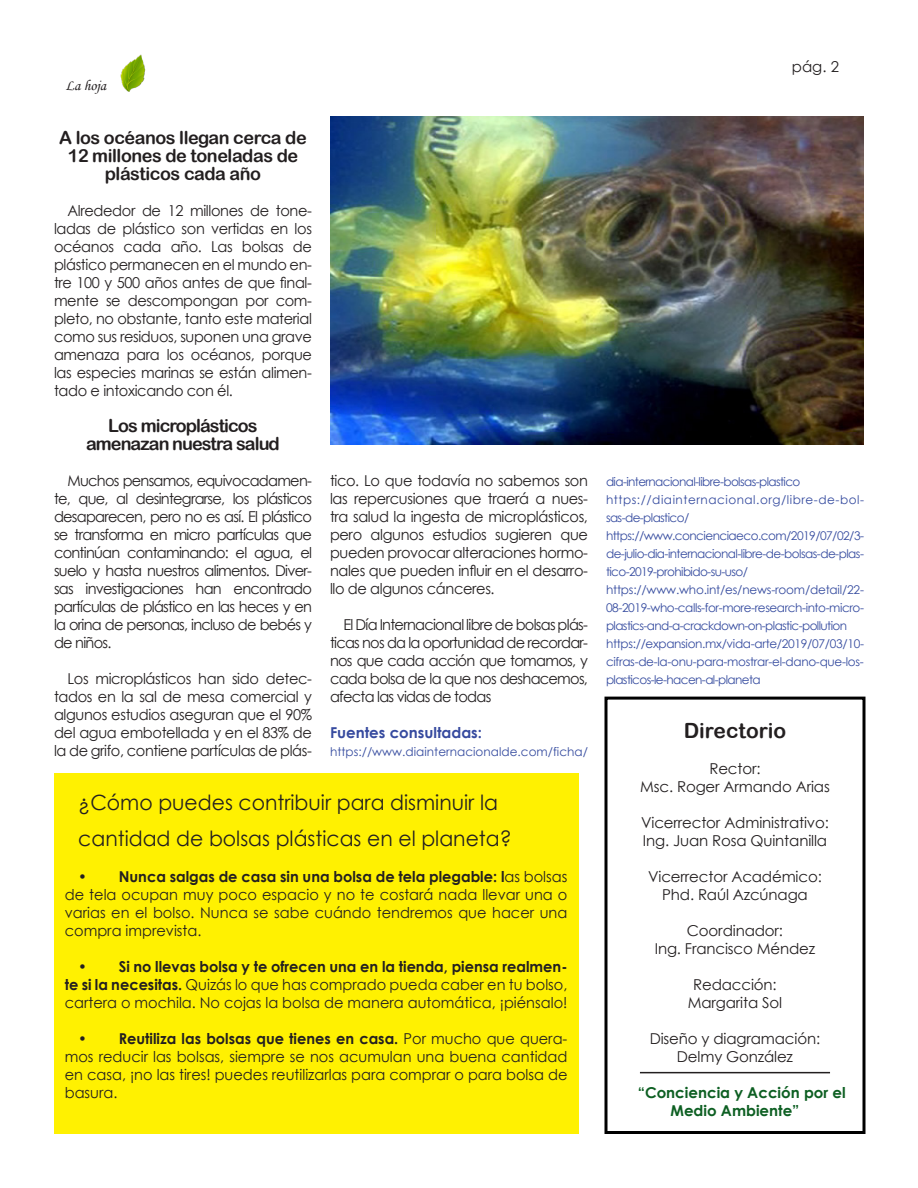
<style>
.page{position:relative;width:918px;height:1188px;background:#fff}
.page>*{position:absolute;margin:0;border:0;box-sizing:border-box;transform-origin:0 0}
.PARRAFO{font:21px "Century Gothic";color:#231f20}
.titular2{font:21px "Arial Rounded MT Bold";color:#231f20}
.t1{font:18px/18px "Arial Rounded MT Bold";letter-spacing:-.025em;color:#231f20;text-align:center}
.t2{font:18px "Arial Rounded MT Bold";letter-spacing:-.05em;color:#231f20}
.PARRAFO-2{font:15px/18px "Century Gothic";letter-spacing:-.01em;color:#231f20;text-align:justify}
.PARRAFO-3{font:700 15px/18px "Century Gothic";color:#0d5f22}
.t3{font:700 15px "Century Gothic";color:#364a9f}
.t4{font:15px "Monotype Corsiva";color:#231f20}
.t5{font:12px/18px "Century Gothic";letter-spacing:-.05em;color:#354b9f;text-align:justify}
.t6{font:12px/18px "Century Gothic";letter-spacing:.045em;color:#354b9f}
.t7{font:12px "Century Gothic";color:#354b9f}
.s1{font-weight:700}
</style>
<div class="page">
<img style="left:120px;top:54px;width:25px;height:38px">
<div style="left:604px;top:697px;width:262px;height:437px;border:3px solid #000"></div>
<img style="left:330px;top:117px;width:534px;height:328px">
<div style="left:54px;top:773px;width:524px;height:361px;background:#fff101"></div>
<hr style="left:640px;top:1072px;width:190px;height:1px;background:#231f20">
<p class="t4" style="left:66px;top:76px;width:42px">La hoja</p>
<p class="t1" style="left:59px;top:128px;width:249px">A los océanos llegan cerca de<br>12 millones de toneladas de plásticos cada año</p>
<p class="PARRAFO-2" style="left:54px;top:201px;width:260px;text-indent:14px">Alrededor de 12 millones de tone&shy;ladas de plástico son vertidas en los océanos cada año. Las bolsas de plástico permanecen en el mundo en&shy;tre 100 y 500 años antes de que final&shy;mente se descompongan por com&shy;pleto, no obstante, tanto este material como sus residuos, suponen una grave amenaza para los océanos, porque las especies marinas se están alimen&shy;tado e intoxicando con él.</p>
<p class="t2" style="left:108px;top:415px;width:151px">Los microplásticos</p>
<p class="t2" style="left:86px;top:433px;width:195px">amenazan nuestra salud</p>
<p class="PARRAFO-2" style="left:54px;top:471px;width:260px;text-indent:14px">Muchos pensamos, equivocadamen&shy;te, que, al desintegrarse, los plásticos desaparecen, pero no es así. El plástico se transforma en micro partículas que continúan contaminando: el agua, el suelo y hasta nuestros alimentos. Diver&shy;sas investigaciones han encontrado partículas de plástico en las heces y en la orina de personas, incluso de bebés y de niños.</p>
<p class="PARRAFO-2" style="left:54px;top:669px;width:260px;text-indent:14px">Los microplásticos han sido detec&shy;tados en la sal de mesa comercial y algunos estudios aseguran que el 90% del agua embotellada y en el 83% de la de grifo, contiene partículas de plás-</p>
<p class="PARRAFO-2" style="left:330px;top:471px;width:260px">tico. Lo que todavía no sabemos son las repercusiones que traerá a nues&shy;tra salud la ingesta de microplásticos, pero algunos estudios sugieren que pueden provocar alteraciones hormo&shy;nales que pueden influir en el desarro&shy;llo de algunos cánceres.</p>
<p class="PARRAFO-2" style="left:330px;top:615px;width:260px;text-indent:14px">El Día Internacional libre de bolsas plás&shy;ticas nos da la oportunidad de recordar&shy;nos que cada acción que tomamos, y cada bolsa de la que nos deshacemos, afecta las vidas de todas</p>
<p class="t3" style="left:330px;top:721px;width:154px">Fuentes consultadas:</p>
<p class="t7" style="left:330px;top:743px;width:259px">https://www.diainternacionalde.com/ficha/</p>
<p class="PARRAFO" style="left:78px;top:788px;width:421px">¿Cómo puedes contribuir para disminuir la</p>
<p class="PARRAFO" style="left:78px;top:824px;width:435px">cantidad de bolsas plásticas en el planeta?</p>
<p class="PARRAFO-2" style="left:65px;top:867px;width:504px;text-indent:14px">• <span class="s1">Nunca salgas de casa sin una bolsa de tela plegable: l</span>as bolsas de tela ocupan muy poco espacio y no te costará nada llevar una o varias en el bolso. Nunca se sabe cuándo tendremos que hacer una compra imprevista.</p>
<p class="PARRAFO-2" style="left:65px;top:957px;width:504px;text-indent:14px">• <span class="s1">Si no llevas bolsa y te ofrecen una en la tienda, piensa realmen&shy;te si la necesitas.</span> Quizás lo que has comprado pueda caber en tu bolso, cartera o mochila. No cojas la bolsa de manera automática, ¡piénsalo!</p>
<p class="PARRAFO-2" style="left:65px;top:1029px;width:504px;text-indent:14px">• <span class="s1">Reutiliza las bolsas que tienes en casa.</span> Por mucho que quera&shy;mos reducir las bolsas, siempre se nos acumulan una buena cantidad en casa, ¡no las tires! puedes reutilizarlas para comprar o para bolsa de basura.</p>
<p class="PARRAFO-2" style="left:792px;top:57px;width:49px">pág. 2</p>
<p class="t5" style="left:606px;top:472px;width:196px">dia-internacional-libre-bolsas-plastico</p>
<p class="t6" style="left:606px;top:490px;width:259px">https://diainternacional.org/libre-de-bol&shy;sas-de-plastico/</p>
<p class="t5" style="left:606px;top:526px;width:260px">https://www.concienciaeco.com/2019/07/02/3- de-julio-dia-internacional-libre-de-bolsas-de-plas&shy;tico-2019-prohibido-su-uso/</p>
<p class="t5" style="left:606px;top:580px;width:260px">https://www.who.int/es/news-room/detail/22- 08-2019-who-calls-for-more-research-into-micro&shy;plastics-and-a-crackdown-on-plastic-pollution</p>
<p class="t5" style="left:606px;top:634px;width:260px">https://expansion.mx/vida-arte/2019/07/03/10- cifras-de-la-onu-para-mostrar-el-dano-que-los&shy;plasticos-le-hacen-al-planeta</p>
<p class="titular2" style="left:684px;top:718px;width:104px">Directorio</p>
<p class="PARRAFO-2" style="left:709px;top:759px;width:53px">Rector:</p>
<p class="PARRAFO-2" style="left:640px;top:777px;width:191px">Msc. Roger Armando Arias</p>
<p class="PARRAFO-2" style="left:641px;top:813px;width:189px">Vicerrector Administrativo:</p>
<p class="PARRAFO-2" style="left:643px;top:831px;width:186px">Ing. Juan Rosa Quintanilla</p>
<p class="PARRAFO-2" style="left:648px;top:867px;width:175px">Vicerrector Académico:</p>
<p class="PARRAFO-2" style="left:662px;top:885px;width:147px">Phd. Raúl Azcúnaga</p>
<p class="PARRAFO-2" style="left:687px;top:921px;width:98px">Coordinador:</p>
<p class="PARRAFO-2" style="left:655px;top:939px;width:162px">Ing. Francisco Méndez</p>
<p class="PARRAFO-2" style="left:693px;top:975px;width:85px">Redacción:</p>
<p class="PARRAFO-2" style="left:688px;top:993px;width:96px">Margarita Sol</p>
<p class="PARRAFO-2" style="left:650px;top:1029px;width:172px">Diseño y diagramación:</p>
<p class="PARRAFO-2" style="left:677px;top:1047px;width:118px">Delmy González</p>
<p class="PARRAFO-3" style="left:671px;top:1083px;width:177px;text-indent:-33px">“Conciencia y Acción por el<br>Medio Ambiente”</p>
</div>
